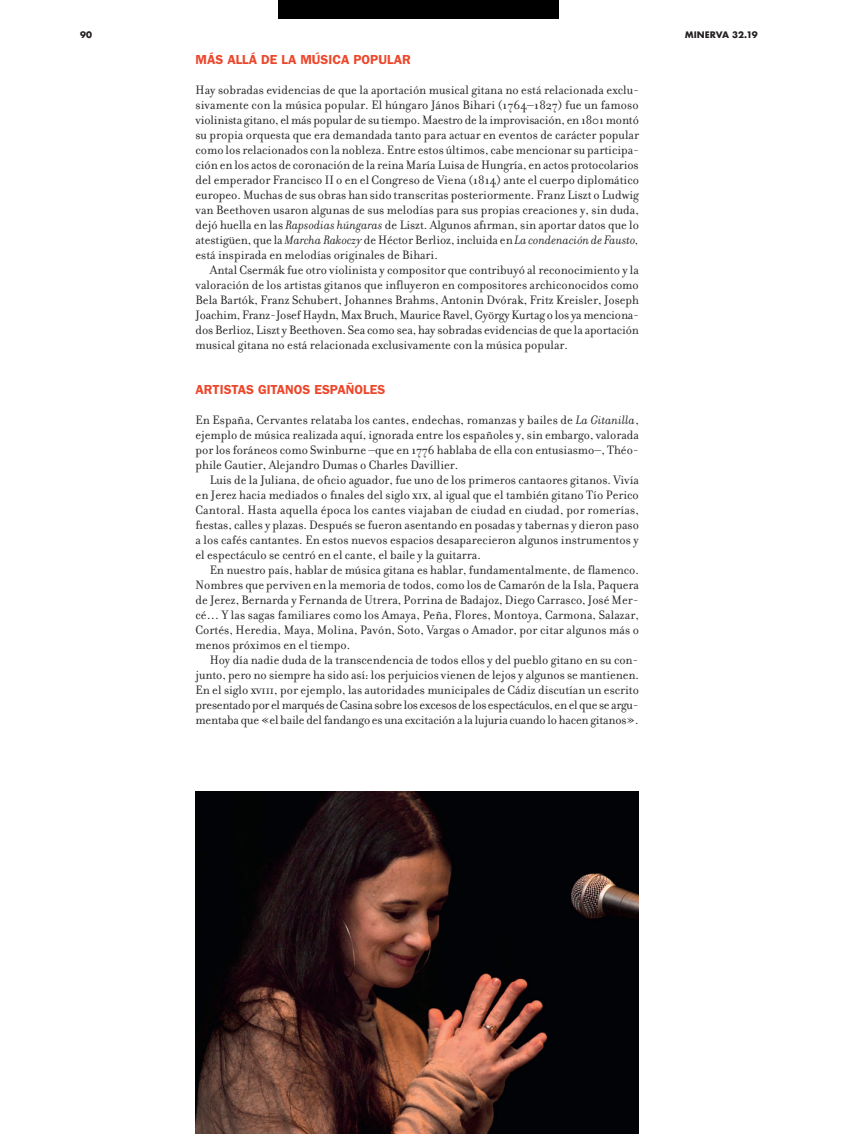
<style>
.page{position:relative;width:851px;height:1134px;background:#fff}
.page>*{position:absolute;margin:0;border:0;box-sizing:border-box;transform-origin:0 0}
.t1{font:13.12px/15px "Filosofia";color:#231f20;text-align:justify}
.t2{font:600 13.12px "ITC Franklin Gothic Std";color:#ed472b}
.t3{font:700 8.75px "Futura";color:#231f20}
.s1{font-style:italic}
.s2{font-family:"Filosofia Small Caps"}
</style>
<div class="page">
<div style="left:278px;top:0;width:280px;height:18px;background:#000"></div>
<img style="left:195px;top:792px;width:443px;height:342px">
<p class="t3" style="left:80px;top:28px;width:13px">90</p>
<p class="t3" style="left:684px;top:28px;width:74px">MINERVA 32.19</p>
<p class="t2" style="left:195px;top:52px;width:216px">MÁS ALLÁ DE LA MÚSICA POPULAR</p>
<p class="t1" style="left:195px;top:83px;width:445px">Hay sobradas evidencias de que la aportación musical gitana no está relacionada exclu&shy;sivamente con la música popular. El húngaro János Bihari (1764–1827) fue un famoso violinista gitano, el más popular de su tiempo. Maestro de la improvisación, en 1801 montó su propia orquesta que era demandada tanto para actuar en eventos de carácter popular como los relacionados con la nobleza. Entre estos últimos, cabe mencionar su participa&shy;ción en los actos de coronación de la reina María Luisa de Hungría, en actos protocolarios del emperador Francisco II o en el Congreso de Viena (1814) ante el cuerpo diplomático europeo. Muchas de sus obras han sido transcritas posteriormente. Franz Liszt o Ludwig van Beethoven usaron algunas de sus melodías para sus propias creaciones y, sin duda, dejó huella en las <span class="s1">Rapsodias húngaras</span> de Liszt. Algunos afirman, sin aportar datos que lo atestigüen, que la <span class="s1">Marcha Rakoczy</span> de Héctor Berlioz, incluida en <span class="s1">La condenación de Fausto, </span>está inspirada en melodías originales de Bihari.</p>
<p class="t1" style="left:195px;top:263px;width:445px;text-indent:14px">Antal Csermák fue otro violinista y compositor que contribuyó al reconocimiento y la valoración de los artistas gitanos que influyeron en compositores archiconocidos como Bela Bartók, Franz Schubert, Johannes Brahms, Antonin Dvórak, Fritz Kreisler, Joseph Joachim, Franz-Josef Haydn, Max Bruch, Maurice Ravel, György Kurtag o los ya menciona&shy;dos Berlioz, Liszt y Beethoven. Sea como sea, hay sobradas evidencias de que la aportación musical gitana no está relacionada exclusivamente con la música popular.</p>
<p class="t2" style="left:195px;top:382px;width:191px">ARTISTAS GITANOS ESPAÑOLES</p>
<p class="t1" style="left:195px;top:413px;width:444px">En España, Cervantes relataba los cantes, endechas, romanzas y bailes de <span class="s1">La Gitanilla</span>, ejemplo de música realizada aquí, ignorada entre los españoles y, sin embargo, valorada por los foráneos como Swinburne –que en 1776 hablaba de ella con entusiasmo–, Théo&shy;phile Gautier, Alejandro Dumas o Charles Davillier.</p>
<p class="t1" style="left:195px;top:473px;width:444px;text-indent:14px">Luis de la Juliana, de oficio aguador, fue uno de los primeros cantaores gitanos. Vivía en Jerez hacia mediados o finales del siglo <span class="s2">xix</span>, al igual que el también gitano Tío Perico Cantoral. Hasta aquella época los cantes viajaban de ciudad en ciudad, por romerías, fiestas, calles y plazas. Después se fueron asentando en posadas y tabernas y dieron paso a los cafés cantantes. En estos nuevos espacios desaparecieron algunos instrumentos y el espectáculo se centró en el cante, el baile y la guitarra.</p>
<p class="t1" style="left:195px;top:563px;width:444px;text-indent:14px">En nuestro país, hablar de música gitana es hablar, fundamentalmente, de flamenco.<br>Nombres que perviven en la memoria de todos, como los de Camarón de la Isla, Paquera de Jerez, Bernarda y Fernanda de Utrera, Porrina de Badajoz, Diego Carrasco, José Mer&shy;cé… Y las sagas familiares como los Amaya, Peña, Flores, Montoya, Carmona, Salazar, Cortés, Heredia, Maya, Molina, Pavón, Soto, Vargas o Amador, por citar algunos más o menos próximos en el tiempo.</p>
<p class="t1" style="left:195px;top:653px;width:444px;text-indent:14px">Hoy día nadie duda de la transcendencia de todos ellos y del pueblo gitano en su con&shy;junto, pero no siempre ha sido así: los perjuicios vienen de lejos y algunos se mantienen.<br>En el siglo <span class="s2">xviii</span>, por ejemplo, las autoridades municipales de Cádiz discutían un escrito presentado por el marqués de Casina sobre los excesos de los espectáculos, en el que se argu&shy;mentaba que «el baile del fandango es una excitación a la lujuria cuando lo hacen gitanos».</p>
</div>
